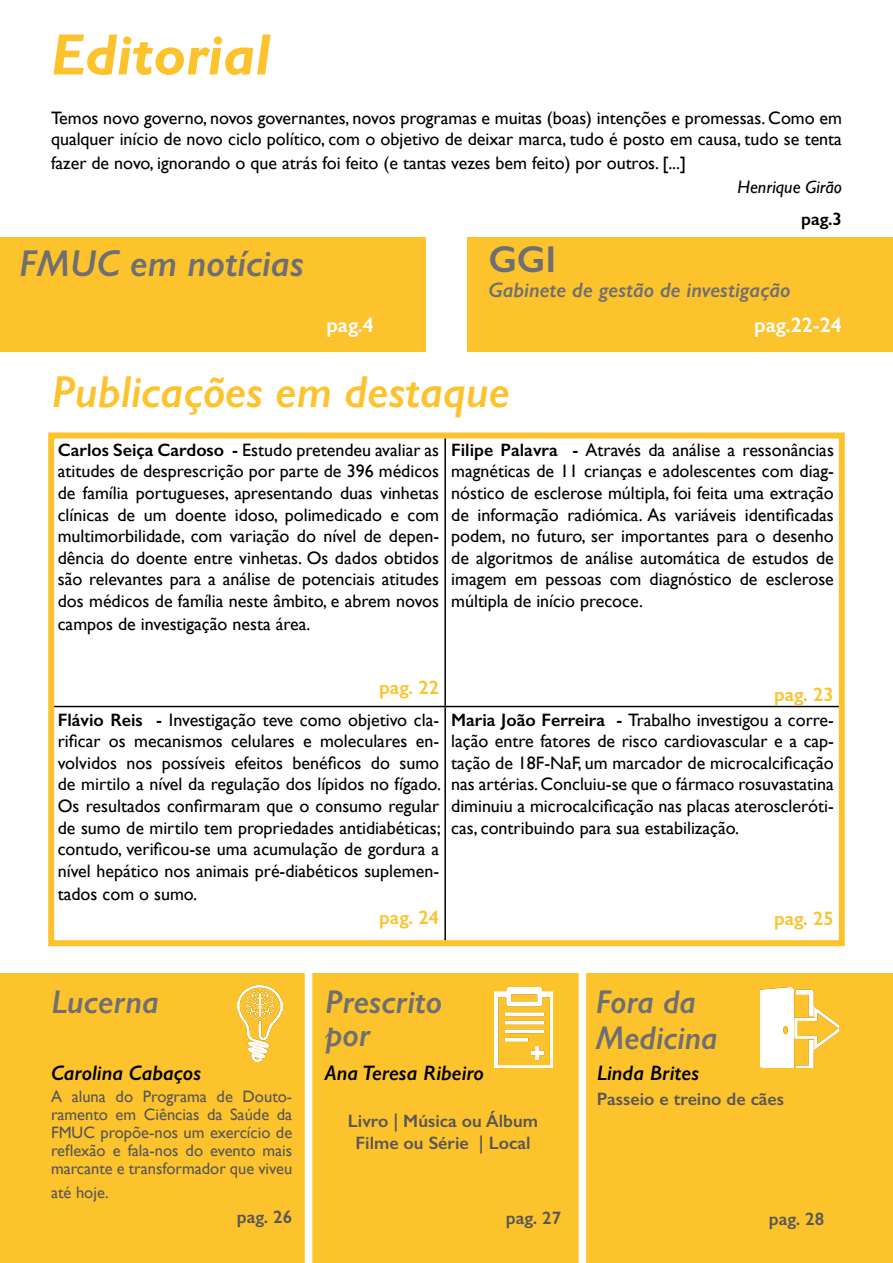
<style>
.page{position:relative;width:893px;height:1263px;background:#fff}
.page>*{position:absolute;margin:0;border:0;box-sizing:border-box;transform-origin:0 0}
.t1{font:italic 700 58.5px "Gill Sans";color:#fdc32d}
.t2{font:italic 600 45px "Gill Sans";color:#fdc32d}
.t3{font:italic 600 37.5px "Gill Sans";color:#6d6f72}
.t4{font:600 37.5px "Gill Sans";color:#6d6f72}
.t5{font:italic 600 33px/33px "Gill Sans";color:#6d6f72}
.t6{font:italic 600 21px "Gill Sans";color:#000}
.t7{font:italic 600 21px "Gill Sans";color:#6d6f72}
.t8{font:600 21px "Gill Sans";color:#fff}
.t9{font:600 19.5px "Gill Sans";color:#fdc32d}
.t10{font:18px/21.6px "Gill Sans";color:#000;text-align:justify}
.t11{font:600 18px/21.6px "Gill Sans";color:#575756;text-align:center}
.t12{font:italic 18px "Gill Sans";color:#000}
.t13{font:600 18px "Gill Sans";color:#000}
.t14{font:16.5px/18px "Gill Sans";color:#575756;text-align:justify}
.s1{font-weight:600}
</style>
<div class="page">
<hr style="left:0;top:420px;width:1px;height:433px;background:#fdc32d">
<div style="left:0;top:974px;width:893px;height:289px;background:#fdc32d"></div>
<div style="left:0;top:237px;width:426px;height:115px;background:#fdc32d"></div>
<div style="left:468px;top:237px;width:425px;height:115px;background:#fdc32d"></div>
<div style="left:305px;top:972px;width:7px;height:291px;background:#fff"></div>
<div style="left:579px;top:972px;width:7px;height:291px;background:#fff"></div>
<img style="left:238px;top:985px;width:45px;height:77px">
<img style="left:761px;top:987px;width:77px;height:81px">
<img style="left:495px;top:987px;width:58px;height:81px">
<hr style="left:444px;top:437px;width:2px;height:269px;background:#000">
<hr style="left:53px;top:706px;width:392px;height:1px;background:#000">
<hr style="left:445px;top:706px;width:394px;height:1px;background:#000">
<hr style="left:444px;top:707px;width:2px;height:236px;background:#000">
<div style="left:48px;top:432px;width:797px;height:514px;border:6px solid #fdc32d"></div>
<h1 class="t1" style="left:51px;top:21px;width:221px">Editorial</h1>
<p class="t10" style="left:51px;top:107px;width:792px;line-height:21px">Temos novo governo, novos governantes, novos programas e muitas (boas) intenções e promessas. Como em qualquer início de novo ciclo político, com o objetivo de deixar marca, tudo é posto em causa, tudo se tenta</p>
<p class="t10" style="left:51px;top:151px;width:637px">fazer de novo, ignorando o que atrás foi feito (e tantas vezes bem feito) por outros. [...]</p>
<p class="t12" style="left:737px;top:176px;width:106px">Henrique Girão</p>
<h3 class="t3" style="left:19px;top:241px;width:287px">FMUC em notícias</h3>
<h3 class="t4" style="left:488px;top:237px;width:69px">GGI</h3>
<p class="t7" style="left:488px;top:277px;width:304px">Gabinete de gestão de investigação</p>
<p class="t13" style="left:801px;top:208px;width:42px">pag.3</p>
<p class="t8" style="left:326px;top:312px;width:49px">pag.4</p>
<p class="t8" style="left:754px;top:312px;width:89px">pag.22-24</p>
<h2 class="t2" style="left:51px;top:365px;width:460px">Publicações em destaque</h2>
<p class="t10" style="left:58px;top:439px;width:383px"><span class="s1">Carlos Seiça Cardoso -</span> Estudo pretendeu avaliar as atitudes de desprescrição por parte de 396 médicos de família portugueses, apresentando duas vinhetas clínicas de um doente idoso, polimedicado e com multimorbilidade, com variação do nível de depen&shy;dência do doente entre vinhetas. Os dados obtidos são relevantes para a análise de potenciais atitudes dos médicos de família neste âmbito, e abrem novos</p>
<p class="t10" style="left:58px;top:613px;width:254px">campos de investigação nesta área.</p>
<p class="t10" style="left:451px;top:439px;width:384px"><span class="s1">Filipe Palavra -</span> Através da análise a ressonâncias magnéticas de 11 crianças e adolescentes com diag&shy;nóstico de esclerose múltipla, foi feita uma extração de informação radiómica. As variáveis identificadas podem, no futuro, ser importantes para o desenho de algoritmos de análise automática de estudos de imagem em pessoas com diagnóstico de esclerose múltipla de início precoce.</p>
<p class="t9" style="left:379px;top:676px;width:61px">pag. 22</p>
<p class="t10" style="left:58px;top:708px;width:385px"><span class="s1">Flávio Reis -</span> Investigação teve como objetivo cla&shy;rificar os mecanismos celulares e moleculares en&shy;volvidos nos possíveis efeitos benéficos do sumo de mirtilo a nível da regulação dos lípidos no fígado.<br>Os resultados confirmaram que o consumo regular de sumo de mirtilo tem propriedades antidiabéticas; contudo, verificou-se uma acumulação de gordura a nível hepático nos animais pré-diabéticos suplemen-</p>
<p class="t10" style="left:58px;top:883px;width:141px">tados com o sumo.</p>
<p class="t9" style="left:379px;top:905px;width:61px">pag. 24</p>
<p class="t9" style="left:774px;top:682px;width:61px">pag. 23</p>
<p class="t10" style="left:451px;top:708px;width:384px"><span class="s1">Maria João Ferreira -</span> Trabalho investigou a corre&shy;lação entre fatores de risco cardiovascular e a cap&shy;tação de 18F-NaF, um marcador de microcalcificação nas artérias. Concluiu-se que o fármaco rosuvastatina diminuiu a microcalcificação nas placas ateroscleróti&shy;cas, contribuindo para sua estabilização.</p>
<p class="t9" style="left:774px;top:907px;width:61px">pag. 25</p>
<h3 class="t5" style="left:51px;top:985px;width:110px">Lucerna</h3>
<h3 class="t5" style="left:325px;top:985px;width:119px">Prescrito por</h3>
<h3 class="t5" style="left:595px;top:984px;width:124px;line-height:36px">Fora da<br>Medicina</h3>
<p class="t6" style="left:51px;top:1060px;width:152px">Carolina Cabaços</p>
<p class="t14" style="left:51px;top:1087px;width:243px">A aluna do Programa de Douto&shy;ramento em Ciências da Saúde da FMUC propõe-nos um exercício de reflexão e fala-nos do evento mais marcante e transformador que viveu</p>
<p class="t14" style="left:51px;top:1183px;width:59px">até hoje.</p>
<p class="t11" style="left:237px;top:1206px;width:57px">pag. 26</p>
<p class="t6" style="left:325px;top:1060px;width:161px">Ana Teresa Ribeiro</p>
<p class="t11" style="left:348px;top:1110px;width:192px">Livro | Música ou Álbum<br>Filme ou Série | Local</p>
<p class="t6" style="left:597px;top:1060px;width:104px">Linda Brites</p>
<p class="t11" style="left:597px;top:1088px;width:189px">Passeio e treino de cães</p>
<p class="t11" style="left:506px;top:1207px;width:57px">pag. 27</p>
<p class="t11" style="left:769px;top:1207px;width:57px">pag. 28</p>
</div>
